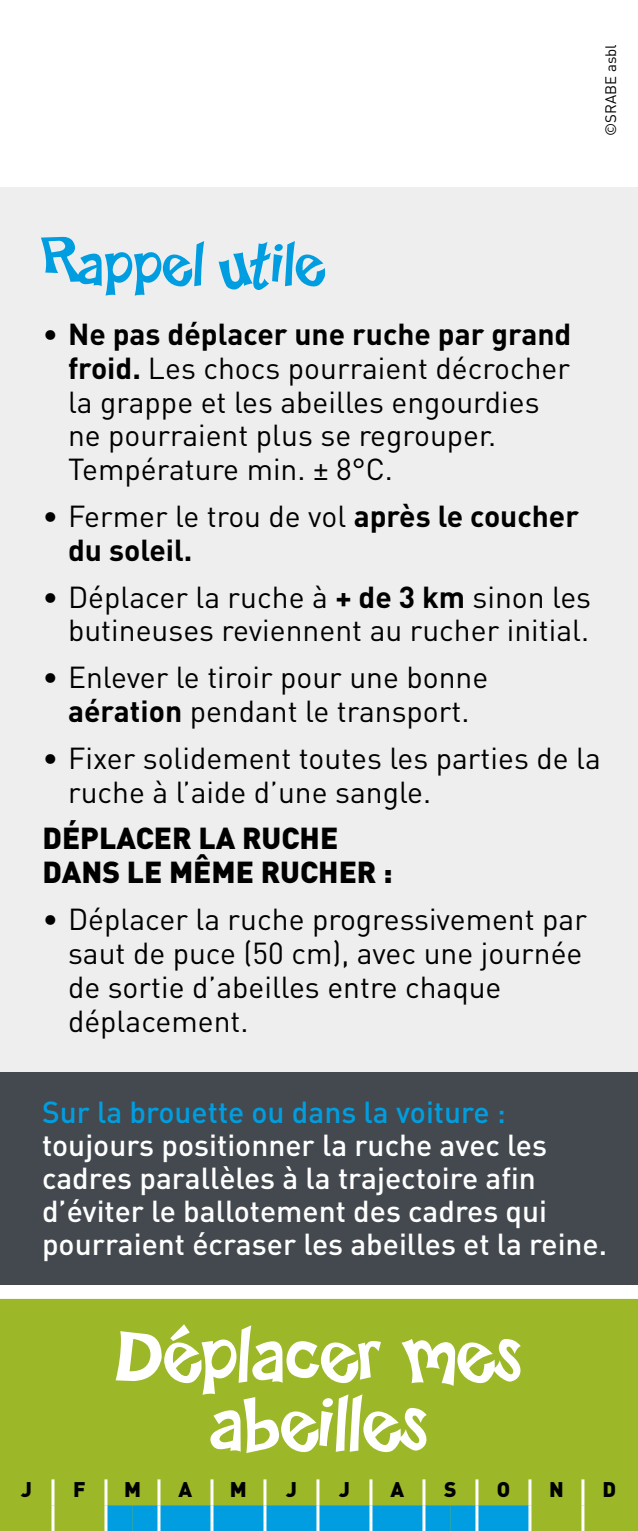
<style>
.page{position:relative;width:638px;height:1531px;background:#fff}
.page>*{position:absolute;margin:0;border:0;box-sizing:border-box;transform-origin:0 0}
.t1{font:84px/69px "Happy Sans";color:#fff;text-align:center}
.t2{font:66px "Happy Sans";color:#009ee0}
.t3{font:30px/33.9px "DIN";color:#000}
.t4{font:500 30px/33px "DIN";color:#fff}
.t5{font:700 30px/33.9px "DIN";color:#000}
.t6{font:900 30px "DIN";letter-spacing:.065em;color:#000}
.t7{font:500 30px "DIN";color:#009ee0}
.t8{font:900 21px "DIN";color:#000}
.t9{font:15px "DIN";color:#000}
.s1{font-weight:700}
.s2{font-weight:400}
</style>
<div class="page">
<div style="left:0;top:187px;width:638px;height:1112px;background:#efeeef"></div>
<div style="left:0;top:1284px;width:638px;height:247px;background:#9cb828"></div>
<svg style="left:107px;top:1505px;width:421px;height:26px;background:#07a0dd"></svg>
<hr style="left:51px;top:1479px;width:3px;height:26px;background:#fff">
<hr style="left:104px;top:1479px;width:3px;height:26px;background:#fff">
<hr style="left:157px;top:1479px;width:3px;height:26px;background:#fff">
<hr style="left:210px;top:1479px;width:3px;height:26px;background:#fff">
<hr style="left:263px;top:1479px;width:3px;height:26px;background:#fff">
<hr style="left:316px;top:1479px;width:3px;height:26px;background:#fff">
<hr style="left:369px;top:1479px;width:3px;height:26px;background:#fff">
<hr style="left:422px;top:1479px;width:3px;height:26px;background:#fff">
<hr style="left:475px;top:1479px;width:3px;height:26px;background:#fff">
<hr style="left:528px;top:1479px;width:3px;height:26px;background:#fff">
<hr style="left:581px;top:1479px;width:3px;height:26px;background:#fff">
<hr style="left:51px;top:1505px;width:3px;height:26px;background:#fff">
<hr style="left:104px;top:1505px;width:3px;height:26px;background:#fff">
<hr style="left:157px;top:1505px;width:3px;height:26px;background:#fff">
<hr style="left:210px;top:1505px;width:3px;height:26px;background:#fff">
<hr style="left:263px;top:1505px;width:3px;height:26px;background:#fff">
<hr style="left:316px;top:1505px;width:3px;height:26px;background:#fff">
<hr style="left:369px;top:1505px;width:3px;height:26px;background:#fff">
<hr style="left:422px;top:1505px;width:3px;height:26px;background:#fff">
<hr style="left:475px;top:1505px;width:3px;height:26px;background:#fff">
<hr style="left:528px;top:1505px;width:3px;height:26px;background:#fff">
<hr style="left:581px;top:1505px;width:3px;height:26px;background:#fff">
<div style="left:0;top:1071px;width:638px;height:213px;background:#43494f"></div>
<p class="t9" style="left:601px;top:136px;width:93px;rotate:-90deg">©SRABE asbl</p>
<h2 class="t2" style="left:43px;top:225px;width:283px">Rappel utile</h2>
<p class="t3" style="left:68px;top:316px;width:505px;text-indent:-25px">• <span class="s1">Ne pas déplacer une ruche par grand froid.</span> Les chocs pourraient décrocher la grappe et les abeilles engourdies ne pourraient plus se regrouper.<br>Température min. ± 8°C.</p>
<p class="t5" style="left:68px;top:498px;width:512px;text-indent:-25px"><span class="s2">• Fermer le trou de vol</span> après le coucher du soleil.</p>
<p class="t3" style="left:43px;top:579px;width:550px;text-align:right">• Déplacer la ruche à <span class="s1">+ de 3 km</span> sinon les butineuses reviennent au rucher initial.</p>
<p class="t3" style="left:43px;top:660px;width:447px;text-align:center">• Enlever le tiroir pour une bonne <span class="s1">aération</span> pendant le transport.</p>
<p class="t3" style="left:68px;top:740px;width:534px;text-indent:-25px">• Fixer solidement toutes les parties de la ruche à l’aide d’une sangle.</p>
<p class="t6" style="left:43px;top:818px;width:76px">DÉPLACER</p>
<p class="t6" style="left:198px;top:818px;width:138px">LA RUCHE</p>
<p class="t6" style="left:43px;top:852px;width:20px">DANS</p>
<p class="t6" style="left:127px;top:852px;width:267px">LE MÊME RUCHER :</p>
<p class="t3" style="left:68px;top:901px;width:520px;text-indent:-25px">• Déplacer la ruche progressivement par saut de puce (50 cm), avec une journée de sortie d’abeilles entre chaque déplacement.</p>
<p class="t7" style="left:42px;top:1092px;width:465px">Sur la brouette ou dans la voiture :</p>
<p class="t4" style="left:42px;top:1127px;width:566px">toujours positionner la ruche avec les cadres parallèles à la trajectoire afin d’éviter le ballotement des cadres qui pourraient écraser les abeilles et la reine.</p>
<h1 class="t1" style="left:116px;top:1320px;width:407px">Déplacer mes abeilles</h1>
<p class="t8" style="left:21px;top:1475px;width:12px">J</p>
<p class="t8" style="left:73px;top:1475px;width:14px">F</p>
<p class="t8" style="left:124px;top:1475px;width:18px">M</p>
<p class="t8" style="left:179px;top:1475px;width:15px">A</p>
<p class="t8" style="left:230px;top:1475px;width:18px">M</p>
<p class="t8" style="left:286px;top:1475px;width:12px">J</p>
<p class="t8" style="left:339px;top:1475px;width:12px">J</p>
<p class="t8" style="left:390px;top:1475px;width:15px">A</p>
<p class="t8" style="left:444px;top:1475px;width:14px">S</p>
<p class="t8" style="left:497px;top:1475px;width:15px">O</p>
<p class="t8" style="left:549px;top:1475px;width:16px">N</p>
<p class="t8" style="left:602px;top:1475px;width:15px">D</p>
</div>
